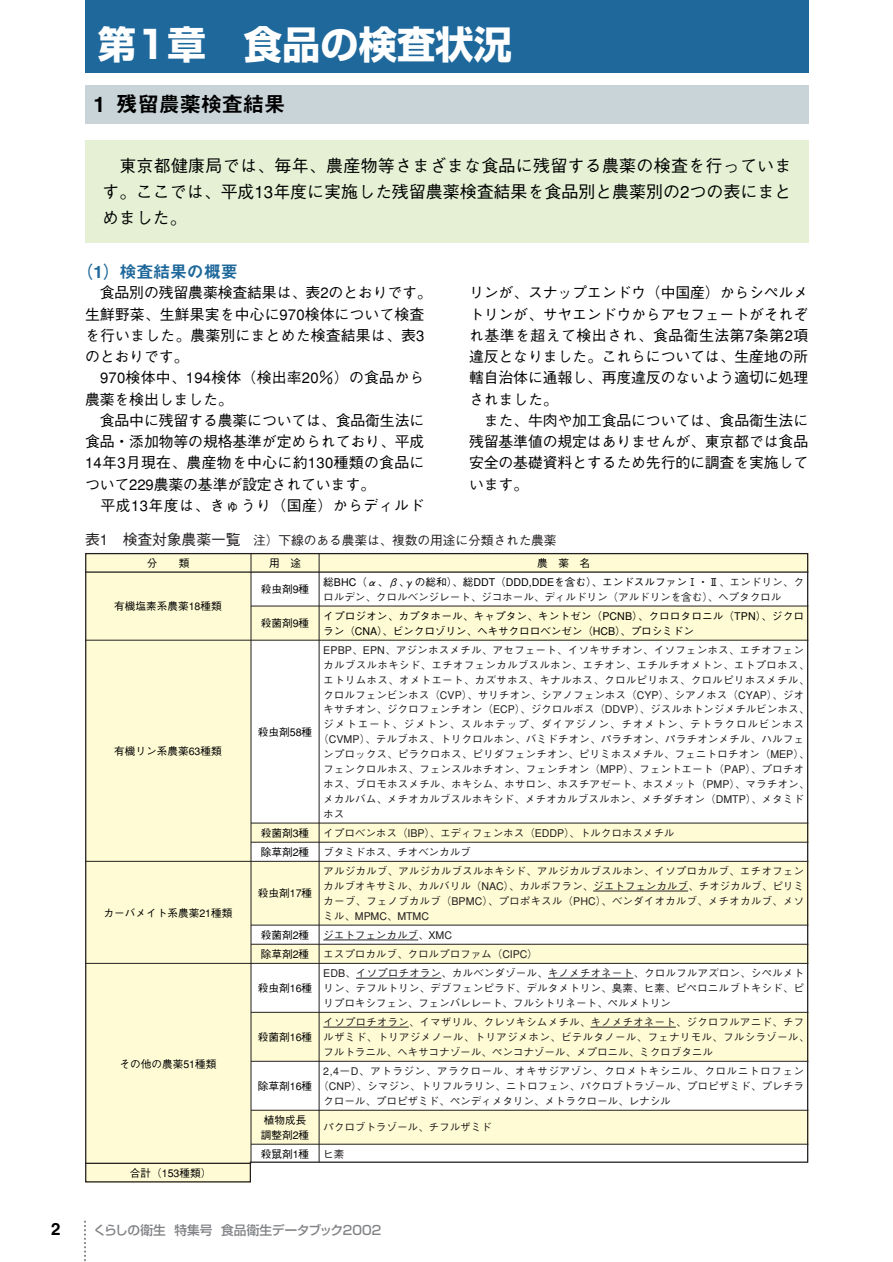
<style>
.page{position:relative;width:893px;height:1262px;background:#fff}
.page>*{position:absolute;margin:0;border:0;box-sizing:border-box;transform-origin:0 0}
.t1{font:700 38.25px "Shin Go";color:#fff}
.t2{font:21.3px "Midashi Go MB31";letter-spacing:-.01em;color:#000}
.t3{font:500 16.95px/25.5px "Gothic BBB";letter-spacing:-.005em;color:#000;text-align:justify}
.t4{font:16.95px "Midashi Go MB31";letter-spacing:-.01em;color:#1e689b}
.t5{font:16.95px "Midashi Go MB31";color:#000}
.t6{font:500 14.85px/21.3px "Gothic BBB";letter-spacing:-.01em;color:#000;text-align:justify}
.t7{font:500 14.85px/21.3px "Gothic BBB";letter-spacing:.015em;color:#000}
.t8{font:500 14.85px "Gothic BBB";letter-spacing:.03em;color:#000}
.t9{font:500 12.75px "Gothic BBB";letter-spacing:-.01em;color:#231f20}
.t10{font:500 12.75px "Shin Go";color:#808285}
.t11{font:500 10.65px/14.9px "Gothic BBB";color:#231f20}
.t12{font:500 10.65px/19px "Gothic BBB";color:#000}
.t13{font:500 10.65px "Gothic BBB";letter-spacing:.045em;color:#231f20}
.t14{font:500 10.65px "Gothic BBB";letter-spacing:.075em;color:#231f20}
.s1{font-size:14.85px}
.s2{color:#000}
.s3{font-family:"Futo Go B101";font-weight:700}
</style>
<div class="page">
<svg style="left:84px;top:1221px;width:2px;height:40px"></svg>
<div style="left:85px;top:0;width:723px;height:72px;background:#1e689b"></div>
<div style="left:85px;top:85px;width:723px;height:38px;background:#c9d4d9"></div>
<div style="left:85px;top:140px;width:723px;height:102px;background:#e5f0d4"></div>
<svg style="left:85px;top:552px;width:724px;height:631px"></svg>
<h1 class="t1" style="left:98px;top:31px;width:415px">第1章　食品の検査状況</h1>
<h2 class="t2" style="left:94px;top:96px;width:193px">1 残留農薬検査結果</h2>
<h3 class="t3" style="left:102px;top:156px;width:691px;text-indent:17px">東京都健康局では、毎年、農産物等さまざまな食品に残留する農薬の検査を行っています。ここでは、平成13年度に実施した残留農薬検査結果を食品別と農薬別の2つの表にまとめました。</h3>
<h3 class="t4" style="left:77px;top:265px;width:163px">（1）検査結果の概要</h3>
<h3 class="t6" style="left:85px;top:284px;width:348px;text-align:left;text-indent:15px">食品別の残留農薬検査結果は、表2のとおりです。生鮮野菜、生鮮果実を中心に970検体について検査を行いました。農薬別にまとめた検査結果は、表3のとおりです。</h3>
<h3 class="t7" style="left:85px;top:369px;width:341px;text-indent:15px">970検体中、194検体（検出率20％）の食品から農薬を検出しました。</h3>
<h3 class="t6" style="left:85px;top:412px;width:341px;text-indent:15px">食品中に残留する農薬については、食品衛生法に食品・添加物等の規格基準が定められており、平成14年3月現在、農産物を中心に約130種類の食品について229農薬の基準が設定されています。</h3>
<h3 class="t8" style="left:100px;top:500px;width:325px">平成13年度は、きゅうり（国産）からディルド</h3>
<h3 class="t6" style="left:469px;top:284px;width:341px">リンが、スナップエンドウ（中国産）からシペルメトリンが、サヤエンドウからアセフェートがそれぞれ基準を超えて検出され、食品衛生法第7条第2項違反となりました。これらについては、生産地の所轄自治体に通報し、再度違反のないよう適切に処理されました。</h3>
<h3 class="t6" style="left:469px;top:412px;width:341px;text-indent:15px">また、牛肉や加工食品については、食品衛生法に残留基準値の規定はありませんが、東京都では食品安全の基礎資料とするため先行的に調査を実施しています。</h3>
<p class="t9" style="left:85px;top:535px;width:486px"><span class="s1">表1 検査対象農薬一覧</span> 注）下線のある農薬は、複数の用途に分類された農薬　</p>
<p class="t12" style="left:147px;top:554px;width:44px">分　　類</p>
<p class="t12" style="left:269px;top:554px;width:33px">用　途</p>
<p class="t12" style="left:114px;top:598px;width:109px">有機塩素系農薬18種類</p>
<p class="t12" style="left:261px;top:581px;width:50px">殺虫剤9種</p>
<p class="t12" style="left:261px;top:615px;width:50px">殺菌剤9種</p>
<p class="t12" style="left:114px;top:743px;width:109px">有機リン系農薬63種類</p>
<p class="t12" style="left:258px;top:723px;width:56px">殺虫剤58種</p>
<p class="t12" style="left:104px;top:904px;width:130px">カーバメイト系農薬21種類</p>
<p class="t12" style="left:120px;top:1055px;width:98px">その他の農薬51種類</p>
<p class="t12" style="left:130px;top:1165px;width:83px">合計（153種類）</p>
<p class="t12" style="left:261px;top:824px;width:50px">殺菌剤3種除草剤2種</p>
<p class="t12" style="left:258px;top:885px;width:56px">殺虫剤17種</p>
<p class="t12" style="left:261px;top:926px;width:50px">殺菌剤2種除草剤2種</p>
<p class="t12" style="left:258px;top:980px;width:56px">殺虫剤16種</p>
<p class="t12" style="left:258px;top:1028px;width:56px">殺菌剤16種</p>
<p class="t12" style="left:258px;top:1077px;width:56px">除草剤16種</p>
<p class="t12" style="left:261px;top:1113px;width:50px;line-height:14.9px">植物成長調整剤2種</p>
<p class="t12" style="left:261px;top:1145px;width:50px">殺鼠剤1種</p>
<p class="t12" style="left:537px;top:554px;width:55px">農　薬　名</p>
<p class="t11" style="left:323px;top:576px;width:482px"><span class="s2">総BHC（α、β､γの総和）、総DDT（DDD,DDEを含む）、エンドスルファン</span><span class="s3">Ⅰ</span>・<span class="s3">Ⅱ</span>、エンドリン、クロルデン、クロルベンジレート、ジコホール、ディルドリン（アルドリンを含む）、ヘプタクロル</p>
<p class="t12" style="left:323px;top:610px;width:482px;line-height:14.9px">イプロジオン、カプタホール、キャプタン、キントゼン（PCNB）、クロロタロニル（TPN）、ジクロラン（CNA）、ビンクロゾリン、ヘキサクロロベンゼン（HCB）、プロシミドン</p>
<p class="t11" style="left:323px;top:644px;width:482px">EPBP、EPN、アジンホスメチル、アセフェート、イソキサチオン、イソフェンホス、エチオフェン</p>
<p class="t11" style="left:323px;top:659px;width:487px">カルブスルホキシド、エチオフェンカルブスルホン、エチオン、エチルチオメトン、エトプロホス、</p>
<p class="t11" style="left:323px;top:673px;width:487px">エトリムホス、オメトエート、カズサホス、キナルホス、クロルピリホス、クロルピリホスメチル、</p>
<p class="t11" style="left:323px;top:688px;width:482px">クロルフェンビンホス（CVP）、サリチオン、シアノフェンホス（CYP）、シアノホス（CYAP）、ジオ</p>
<p class="t11" style="left:323px;top:703px;width:487px">キサチオン、ジクロフェンチオン（ECP）、ジクロルボス（DDVP）、ジスルホトンジメチルビンホス、</p>
<p class="t14" style="left:323px;top:720px;width:482px">ジメトエート、ジメトン、スルホテップ、ダイアジノン、チオメトン、テトラクロルビンホス</p>
<p class="t11" style="left:318px;top:733px;width:487px">（CVMP）、テルブホス、トリクロルホン、バミドチオン、パラチオン、パラチオンメチル、ハルフェ</p>
<p class="t11" style="left:323px;top:748px;width:487px">ンプロックス、ピラクロホス、ピリダフェンチオン、ピリミホスメチル、フェニトロチオン（MEP）、</p>
<p class="t11" style="left:323px;top:763px;width:482px">フェンクロルホス、フェンスルホチオン、フェンチオン（MPP）、フェントエート（PAP）、プロチオ</p>
<p class="t11" style="left:323px;top:778px;width:487px">ホス、ブロモホスメチル、ホキシム、ホサロン、ホスチアゼート、ホスメット（PMP）、マラチオン、</p>
<p class="t11" style="left:323px;top:792px;width:482px">メカルバム、メチオカルブスルホキシド、メチオカルブスルホン、メチダチオン（DMTP）、メタミド</p>
<p class="t11" style="left:323px;top:807px;width:23px">ホス</p>
<p class="t11" style="left:323px;top:824px;width:482px;line-height:19.2px">イプロベンホス（IBP）、エディフェンホス（EDDP）、トルクロホスメチル<br>ブタミドホス、チオベンカルブ<br>アルジカルブ、アルジカルブスルホキシド、アルジカルブスルホン、イソプロカルブ、エチオフェン</p>
<p class="t11" style="left:323px;top:880px;width:482px;text-align:justify">カルブオキサミル、カルバリル（NAC）、カルボフラン、ジエトフェンカルブ、チオジカルブ、ピリミカーブ、フェノブカルブ（BPMC）、プロポキスル（PHC）、ベンダイオカルブ、メチオカルブ、メソミル、MPMC、MTMC</p>
<p class="t11" style="left:323px;top:926px;width:482px;line-height:19.2px">ジエトフェンカルブ、XMC<br>エスプロカルブ、クロルプロファム（CIPC）<br>EDB、イソプロチオラン、カルベンダゾール、キノメチオネート、クロルフルアズロン、シペルメト</p>
<p class="t11" style="left:323px;top:982px;width:482px">リン、テフルトリン、デブフェンピラド、デルタメトリン、臭素、ヒ素、ピペロニルブトキシド、ピリプロキシフェン、フェンバレレート、フルシトリネート、ペルメトリン</p>
<p class="t11" style="left:323px;top:1016px;width:487px">イソプロチオラン、イマザリル、クレソキシムメチル、キノメチオネート、ジクロフルアニド、チフルザミド、トリアジメノール、トリアジメホン、ビテルタノール、フェナリモル、フルシラゾール、フルトラニル、ヘキサコナゾール、ペンコナゾール、メプロニル、ミクロブタニル</p>
<p class="t13" style="left:323px;top:1067px;width:482px">2,4－D、アトラジン、アラクロール、オキサジアゾン、クロメトキシニル、クロルニトロフェン</p>
<p class="t11" style="left:318px;top:1079px;width:487px">（CNP）、シマジン、トリフルラリン、ニトロフェン、パクロブトラゾール、プロピザミド、プレチラ</p>
<p class="t11" style="left:323px;top:1094px;width:349px">クロール、プロピザミド、ペンディメタリン、メトラクロール、レナシル</p>
<p class="t11" style="left:323px;top:1121px;width:170px">パクロブトラゾール、チフルザミド</p>
<p class="t11" style="left:323px;top:1147px;width:23px">ヒ素</p>
<h3 class="t5" style="left:51px;top:1222px;width:11px">2</h3>
<p class="t10" style="left:94px;top:1225px;width:289px">くらしの衛生 特集号 食品衛生データブック2002</p>
</div>
